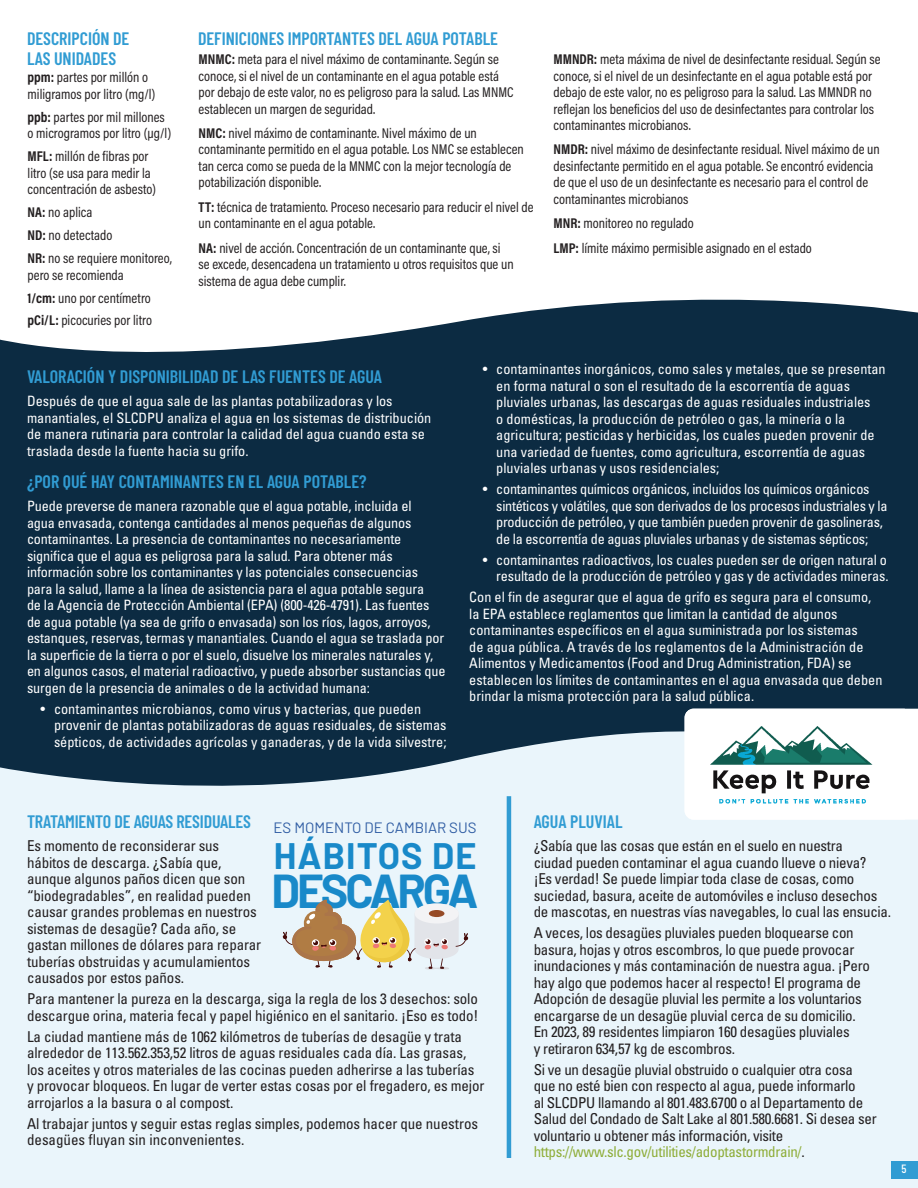
<style>
.page{position:relative;width:918px;height:1188px;background:#fff}
.page>*{position:absolute;margin:0;border:0;box-sizing:border-box;transform-origin:0 0}
.t1{font:700 46.5px "Barlow";letter-spacing:-.07em;color:#1989c9}
.t2{font:700 36px "Barlow";letter-spacing:.03em;color:#1989c9}
.Body{font:600 18px/19.5px "Barlow Condensed";color:#319cd3}
.Body-2{font:condensed 15px/16.5px "Univers LT Std";letter-spacing:-.02em;color:#231f20}
.t3{font:15px "Barlow";color:#315ea4}
.Body-3{font:condensed 14.25px/16.5px "Univers LT Std";color:#fff}
.Q{font:14.25px/16.5px "Acumin Pro Cond";color:#231f20}
.Body-4{font:condensed 14.25px/16.5px "Univers LT Std";letter-spacing:-.02em;color:#fff}
.t4{font:500 12px "Barlow Condensed";color:#fff}
.s1{font-weight:700}
.s2{color:#8ead38}
</style>
<div class="page">
<div style="left:0;top:294px;width:918px;height:503px;background:#0c2b42"></div>
<svg style="left:0;top:708px;width:918px;height:480px;background:#d3e0e8"></svg>
<div style="left:891px;top:1161px;width:27px;height:18px;background:#319cd3"></div>
<svg style="left:0;top:294px;width:918px;height:58px;fill:#fff"></svg>
<svg style="left:905px;top:709px;width:13px;height:111px"></svg>
<img style="left:685px;top:709px;width:220px;height:111px">
<hr style="left:507px;top:796px;width:4px;height:362px;background:#319cd3">
<svg style="left:282px;top:900px;width:187px;height:70px;background:#dbceb4"></svg>
<p class="Body" style="left:27px;top:28px;width:104px">DESCRIPCIÓN DE<br>LAS UNIDADES</p>
<p class="Body" style="left:198px;top:28px;width:302px">DEFINICIONES IMPORTANTES DEL AGUA POTABLE</p>
<p class="Q" style="left:28px;top:69px;width:129px"><span class="s1">ppm:</span> partes por millón o miligramos por litro (mg/l)</p>
<p class="Q" style="left:28px;top:108px;width:145px"><span class="s1">ppb:</span> partes por mil millones o microgramos por litro (µg/l)</p>
<p class="Q" style="left:28px;top:148px;width:130px"><span class="s1">MFL:</span> millón de fibras por litro (se usa para medir la concentración de asbesto)</p>
<p class="Q" style="left:28px;top:204px;width:66px"><span class="s1">NA:</span> no aplica</p>
<p class="Q" style="left:28px;top:227px;width:86px"><span class="s1">ND:</span> no detectado</p>
<p class="Q" style="left:28px;top:250px;width:146px"><span class="s1">NR:</span> no se requiere monitoreo, pero se recomienda</p>
<p class="Q" style="left:28px;top:289px;width:125px"><span class="s1">1/cm:</span> uno por centímetro</p>
<p class="Q" style="left:28px;top:312px;width:126px"><span class="s1">pCi/L:</span> picocuries por litro</p>
<p class="Q" style="left:199px;top:51px;width:316px"><span class="s1">MNMC:</span> meta para el nivel máximo de contaminante. Según se conoce, si el nivel de un contaminante en el agua potable está por debajo de este valor, no es peligroso para la salud. Las MNMC establecen un margen de seguridad.</p>
<p class="Q" style="left:199px;top:125px;width:327px"><span class="s1">NMC:</span> nivel máximo de contaminante. Nivel máximo de un contaminante permitido en el agua potable. Los NMC se establecen tan cerca como se pueda de la MNMC con la mejor tecnología de potabilización disponible.</p>
<p class="Q" style="left:199px;top:198px;width:336px"><span class="s1">TT:</span> técnica de tratamiento. Proceso necesario para reducir el nivel de un contaminante en el agua potable.</p>
<p class="Q" style="left:199px;top:239px;width:317px"><span class="s1">NA:</span> nivel de acción. Concentración de un contaminante que, si se excede, desencadena un tratamiento u otros requisitos que un sistema de agua debe cumplir.</p>
<p class="Q" style="left:554px;top:51px;width:329px"><span class="s1">MMNDR:</span> meta máxima de nivel de desinfectante residual. Según se conoce, si el nivel de un desinfectante en el agua potable está por debajo de este valor, no es peligroso para la salud. Las MMNDR no reflejan los beneficios del uso de desinfectantes para controlar los contaminantes microbianos.</p>
<p class="Q" style="left:554px;top:141px;width:328px"><span class="s1">NMDR:</span> nivel máximo de desinfectante residual. Nivel máximo de un desinfectante permitido en el agua potable. Se encontró evidencia de que el uso de un desinfectante es necesario para el control de contaminantes microbianos</p>
<p class="Q" style="left:554px;top:215px;width:142px"><span class="s1">MNR:</span> monitoreo no regulado</p>
<p class="Q" style="left:554px;top:239px;width:260px"><span class="s1">LMP:</span> límite máximo permisible asignado en el estado</p>
<p class="Body" style="left:27px;top:366px;width:357px">VALORACIÓN Y DISPONIBILIDAD DE LAS FUENTES DE AGUA</p>
<p class="Body-3" style="left:27px;top:393px;width:406px">Después de que el agua sale de las plantas potabilizadoras y los manantiales, el SLCDPU analiza el agua en los sistemas de distribución de manera rutinaria para controlar la calidad del agua cuando esta se traslada desde la fuente hacia su grifo.</p>
<p class="Body" style="left:27px;top:471px;width:341px">¿POR QUÉ HAY CONTAMINANTES EN EL AGUA POTABLE?</p>
<p class="Body-3" style="left:27px;top:498px;width:420px">Puede preverse de manera razonable que el agua potable, incluida el<br>agua envasada, contenga cantidades al menos pequeñas de algunos contaminantes. La presencia de contaminantes no necesariamente significa que el agua es peligrosa para la salud. Para obtener más información sobre los contaminantes y las potenciales consecuencias para la salud, llame a la línea de asistencia para el agua potable segura<br>de la Agencia de Protección Ambiental (EPA) (800-426-4791). Las fuentes de agua potable (ya sea de grifo o envasada) son los ríos, lagos, arroyos, estanques, reservas, termas y manantiales. Cuando el agua se traslada por la superficie de la tierra o por el suelo, disuelve los minerales naturales y, en algunos casos, el material radioactivo, y puede absorber sustancias que surgen de la presencia de animales o de la actividad humana:</p>
<p class="Body-3" style="left:54px;top:700px;width:394px;text-indent:-14px">• contaminantes microbianos, como virus y bacterias, que pueden provenir de plantas potabilizadoras de aguas residuales, de sistemas sépticos, de actividades agrícolas y ganaderas, y de la vida silvestre;</p>
<p class="Body-3" style="left:496px;top:361px;width:391px;text-indent:-14px">• contaminantes inorgánicos, como sales y metales, que se presentan en forma natural o son el resultado de la escorrentía de aguas pluviales urbanas, las descargas de aguas residuales industriales<br>o domésticas, la producción de petróleo o gas, la minería o la agricultura; pesticidas y herbicidas, los cuales pueden provenir de una variedad de fuentes, como agricultura, escorrentía de aguas pluviales urbanas y usos residenciales;</p>
<p class="Body-4" style="left:496px;top:481px;width:393px;text-indent:-14px">• contaminantes químicos orgánicos, incluidos los químicos orgánicos sintéticos y volátiles, que son derivados de los procesos industriales y la producción de petróleo, y que también pueden provenir de gasolineras, de la escorrentía de aguas pluviales urbanas y de sistemas sépticos;</p>
<p class="Body-3" style="left:483px;top:551px;width:407px;text-align:right">• contaminantes radioactivos, los cuales pueden ser de origen natural o resultado de la producción de petróleo y gas y de actividades mineras.</p>
<p class="Body-3" style="left:469px;top:589px;width:415px">Con el fin de asegurar que el agua de grifo es segura para el consumo, la EPA establece reglamentos que limitan la cantidad de algunos contaminantes específicos en el agua suministrada por los sistemas<br>de agua pública. A través de los reglamentos de la Administración de Alimentos y Medicamentos (Food and Drug Administration, FDA) se establecen los límites de contaminantes en el agua envasada que deben brindar la misma protección para la salud pública.</p>
<p class="Body" style="left:27px;top:811px;width:226px">TRATAMIENTO DE AGUAS RESIDUALES</p>
<p class="Body-2" style="left:27px;top:838px;width:236px">Es momento de reconsiderar sus hábitos de descarga. ¿Sabía que, aunque algunos paños dicen que son “biodegradables”, en realidad pueden causar grandes problemas en nuestros sistemas de desagüe? Cada año, se gastan millones de dólares para reparar tuberías obstruidas y acumulamientos causados por estos paños.</p>
<p class="Body-2" style="left:27px;top:991px;width:453px">Para mantener la pureza en la descarga, siga la regla de los 3 desechos: solo descargue orina, materia fecal y papel higiénico en el sanitario. ¡Eso es todo!</p>
<p class="Body-2" style="left:27px;top:1028px;width:459px">La ciudad mantiene más de 1062 kilómetros de tuberías de desagüe y trata alrededor de 113.562.353,52 litros de aguas residuales cada día. Las grasas, los aceites y otros materiales de las cocinas pueden adherirse a las tuberías y provocar bloqueos. En lugar de verter estas cosas por el fregadero, es mejor arrojarlos a la basura o al compost.</p>
<p class="Body-2" style="left:27px;top:1115px;width:453px">Al trabajar juntos y seguir estas reglas simples, podemos hacer que nuestros desagües fluyan sin inconvenientes.</p>
<p class="t3" style="left:274px;top:816px;width:205px">ES MOMENTO DE CAMBIAR SUS</p>
<p class="t2" style="left:274px;top:829px;width:204px">HÁBITOS DE</p>
<p class="t1" style="left:272px;top:857px;width:208px">DESCARGA</p>
<p class="Body" style="left:534px;top:811px;width:90px">AGUA PLUVIAL</p>
<p class="Body-2" style="left:534px;top:838px;width:359px">¿Sabía que las cosas que están en el suelo en nuestra<br>ciudad pueden contaminar el agua cuando llueve o nieva?<br>¡Es verdad! Se puede limpiar toda clase de cosas, como suciedad, basura, aceite de automóviles e incluso desechos de mascotas, en nuestras vías navegables, lo cual las ensucia.</p>
<p class="Body-2" style="left:534px;top:925px;width:338px">A veces, los desagües pluviales pueden bloquearse con basura, hojas y otros escombros, lo que puede provocar inundaciones y más contaminación de nuestra agua. ¡Pero hay algo que podemos hacer al respecto! El programa de Adopción de desagüe pluvial les permite a los voluntarios encargarse de un desagüe pluvial cerca de su domicilio.<br>En 2023, 89 residentes limpiaron 160 desagües pluviales<br>y retiraron 634,57 kg de escombros.</p>
<p class="Body-2" style="left:534px;top:1061px;width:345px">Si ve un desagüe pluvial obstruido o cualquier otra cosa que no esté bien con respecto al agua, puede informarlo<br>al SLCDPU llamando al 801.483.6700 o al Departamento de Salud del Condado de Salt Lake al 801.580.6681. Si desea ser voluntario u obtener más información, visite <span class="s2">https://www.slc.gov/utilities/adoptastormdrain/</span>.</p>
<p class="t4" style="left:902px;top:1160px;width:7px">5</p>
</div>
